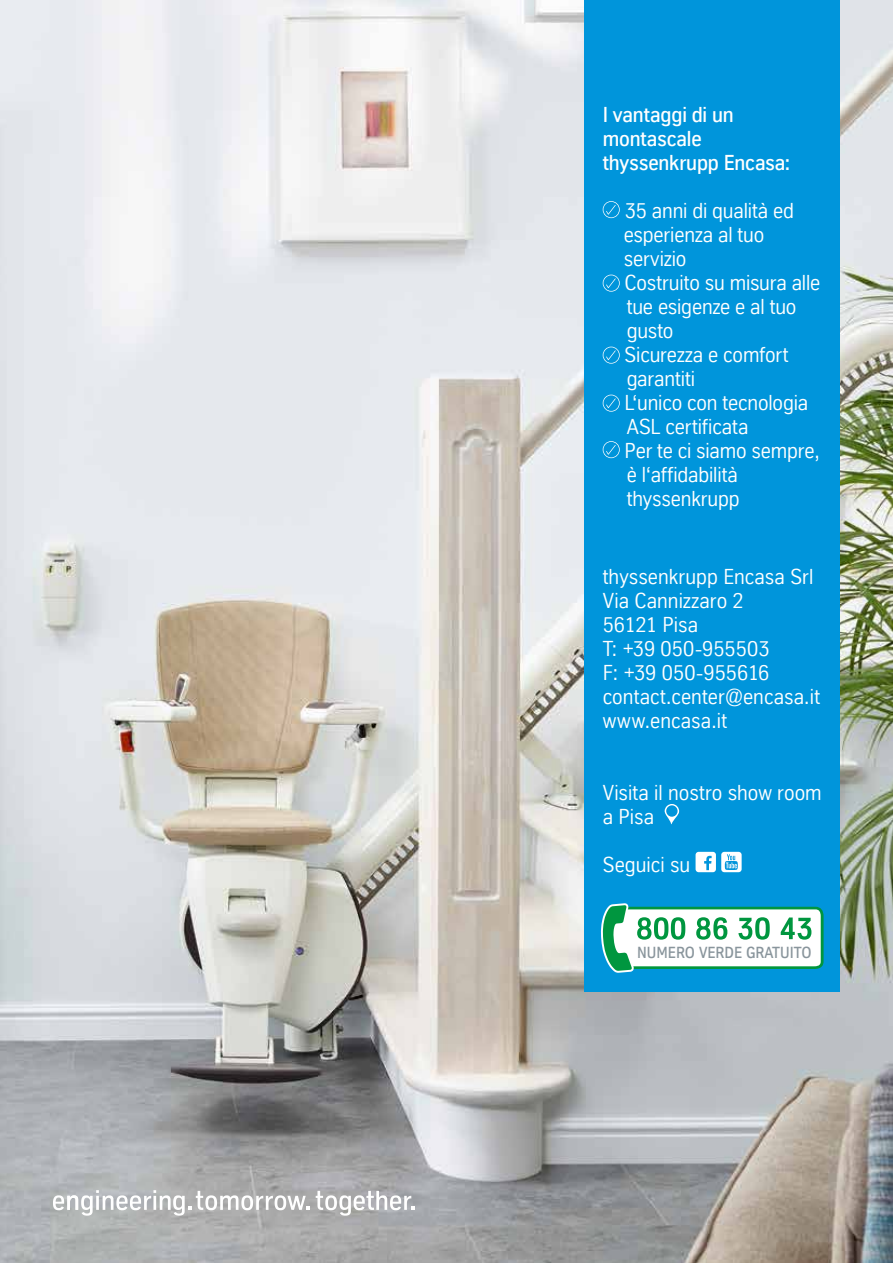
<style>
.page{position:relative;width:893px;height:1263px;background:#fff}
.page>*{position:absolute;margin:0;border:0;box-sizing:border-box;transform-origin:0 0}
.t1{font:21px/24px "TK Type";color:#fff}
.t2{font:500 21px/24px "TK Type";letter-spacing:-.005em;color:#fff}
.t3{font:500 15.6px "TK Type";color:#89959c}
</style>
<div class="page">
<img style="left:0;top:0;width:893px;height:1263px">
<svg style="left:316px;top:1191px;width:98px;height:25px"></svg>
<svg style="left:53px;top:1190px;width:256px;height:26px"></svg>
<div style="left:585px;top:0;width:255px;height:991px;background:#0095db"></div>
<svg style="left:603px;top:201px;width:17px;height:17px"></svg>
<svg style="left:603px;top:275px;width:17px;height:17px"></svg>
<svg style="left:603px;top:347px;width:17px;height:17px"></svg>
<svg style="left:603px;top:395px;width:17px;height:17px"></svg>
<svg style="left:603px;top:441px;width:17px;height:17px"></svg>
<svg style="left:664px;top:804px;width:15px;height:20px"></svg>
<svg style="left:696px;top:852px;width:46px;height:20px"></svg>
<svg style="left:601px;top:903px;width:223px;height:70px;background:#a3d9cc"></svg>
<p class="t2" style="left:603px;top:103px;width:189px">I vantaggi di un montascale thyssenkrupp Encasa:</p>
<p class="t1" style="left:624px;top:199px;width:198px">35 anni di qualità ed esperienza al tuo servizio<br>Costruito su misura alle tue esigenze e al tuo gusto<br>Sicurezza e comfort garantiti<br>L‘unico con tecnologia<br>ASL certificata<br>Per te ci siamo sempre, è l‘affidabilità thyssenkrupp</p>
<p class="t1" style="left:603px;top:565px;width:219px">thyssenkrupp Encasa Srl<br>Via Cannizzaro 2<br>56121 Pisa<br>T: +39 050-955503<br>F: +39 050-955616 contact.center@encasa.it www.encasa.it</p>
<p class="t1" style="left:603px;top:781px;width:221px">Visita il nostro show room a Pisa</p>
<p class="t1" style="left:603px;top:853px;width:89px">Seguici su</p>
<p class="t3" style="left:637px;top:944px;width:176px">NUMERO VERDE GRATUITO</p>
</div>
